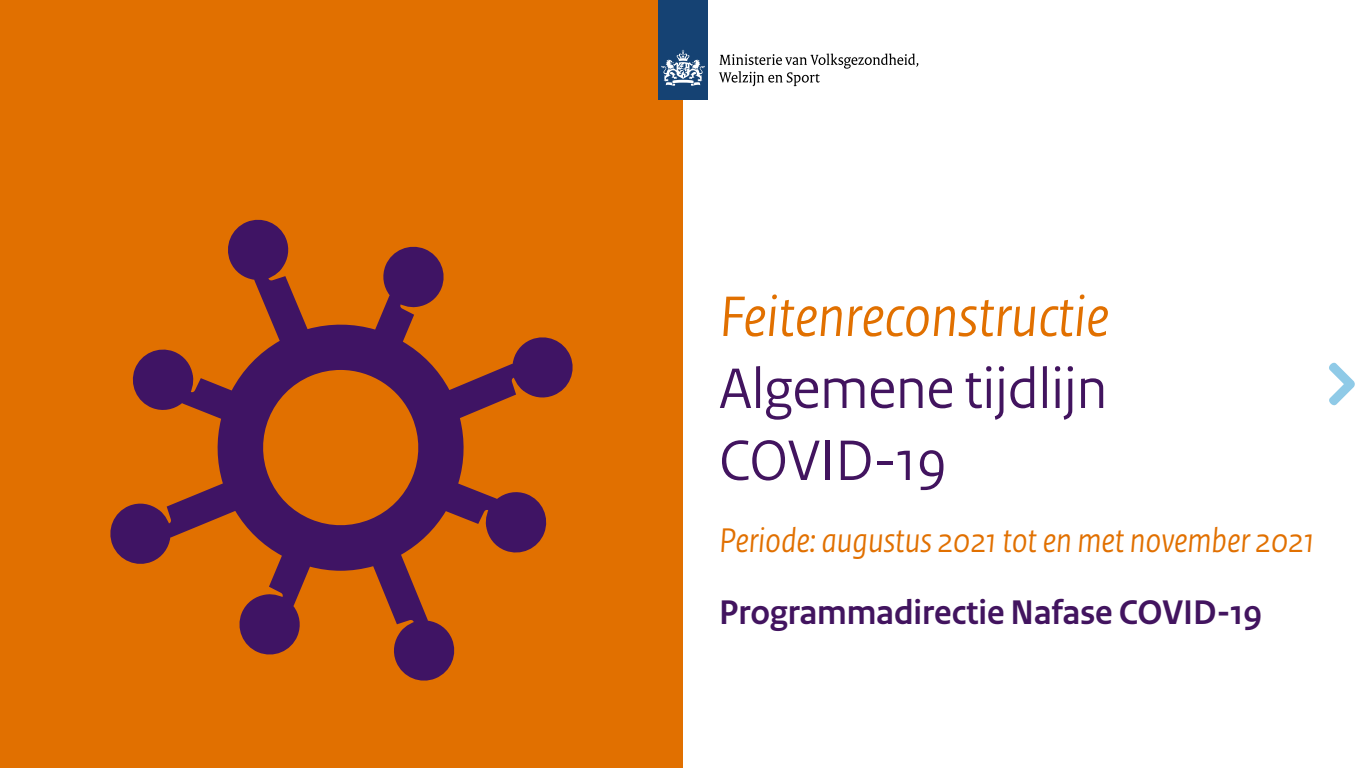
<style>
.page{position:relative;width:1366px;height:768px;background:#fff}
.page>*{position:absolute;margin:0;border:0;box-sizing:border-box;transform-origin:0 0}
.Boventitel{font:60px/72px "Rijksoverheid Sans Heading";color:#42145f}
.Titel{font:italic 60px "Rijksoverheid Sans Heading";color:#e17000}
.Subtitel{font:italic 36px "Rijksoverheid Sans Heading";color:#e17000;scale:.96 1}
.Subtitel-2{font:700 36px "Rijksoverheid Sans Heading";color:#42145f}
</style>
<div class="page">
<div style="left:0;top:0;width:683px;height:768px;background:#e17000"></div>
<div style="left:658px;top:0;width:50px;height:100px;background:#154273"></div>
<svg style="left:661px;top:50px;width:44px;height:36px"></svg>
<svg style="left:719px;top:54px;width:199px;height:32px"></svg>
<svg style="left:110px;top:219px;width:463px;height:462px"></svg>
<svg style="left:1329px;top:362px;width:26px;height:44px"></svg>
<p class="Titel" style="left:719px;top:283px;width:391px">Feitenreconstructie</p>
<p class="Boventitel" style="left:719px;top:353px;width:389px">Algemene tijdlijn<br>COVID-19</p>
<p class="Subtitel" style="left:719px;top:520px;width:621px">Periode: augustus 2021 tot en met november 2021</p>
<p class="Subtitel-2" style="left:719px;top:592px;width:544px">Programmadirectie Nafase COVID-19</p>
</div>
